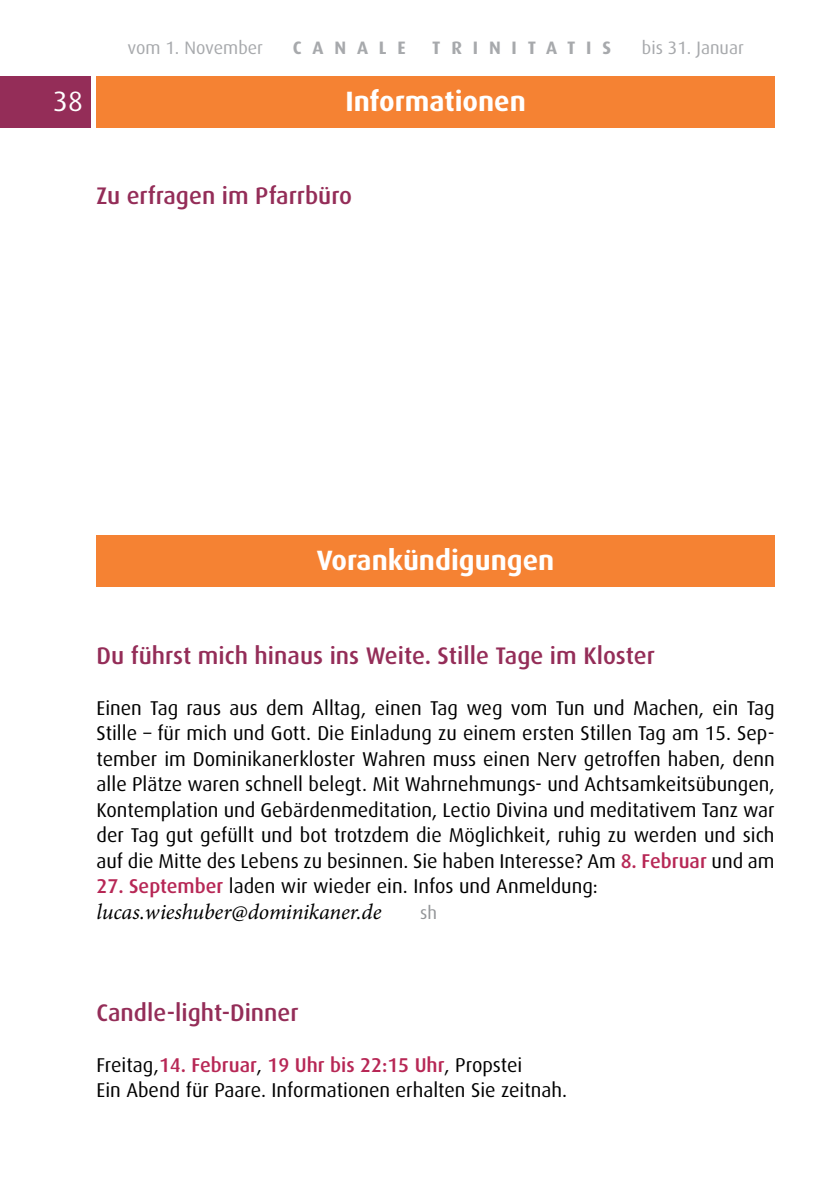
<style>
.page{position:relative;width:840px;height:1191px;background:#fff}
.page>*{position:absolute;margin:0;border:0;box-sizing:border-box;transform-origin:0 0}
.t1{font:700 28px "Dax";color:#fff}
.t2{font:28px "Dax";color:#fff}
.t3{font:500 24px "Dax";color:#942d58}
.t4{font:italic 22px "Minion Pro";letter-spacing:-.005em;color:#000}
.t5{font:20px/25.6px "Dax";color:#000;text-align:justify}
.t6{font:18px "Dax";color:#a7a9ac}
.t7{font:700 18px "Dax";letter-spacing:.6em;color:#a7a9ac}
.t8{font:18px "Dax";color:#939598}
.s1{font-weight:500;color:#b72755}
</style>
<div class="page">
<div style="left:0;top:77px;width:91px;height:51px;background:#942d58"></div>
<div style="left:96px;top:77px;width:678px;height:51px;background:#f58233"></div>
<div style="left:96px;top:536px;width:678px;height:51px;background:#f58233"></div>
<p class="t6" style="left:127px;top:37px;width:137px">vom 1. November</p>
<p class="t7" style="left:293px;top:37px;width:114px">CANALE</p>
<p class="t7" style="left:432px;top:37px;width:180px">TRINITATIS</p>
<p class="t6" style="left:641px;top:37px;width:103px">bis 31. Januar</p>
<h1 class="t2" style="left:53px;top:85px;width:31px">38</h1>
<h1 class="t1" style="left:345px;top:85px;width:182px">Informationen</h1>
<p class="t3" style="left:96px;top:182px;width:257px">Zu erfragen im Pfarrbüro</p>
<h1 class="t1" style="left:316px;top:544px;width:239px">Vorankündigungen</h1>
<p class="t3" style="left:96px;top:642px;width:559px">Du führst mich hinaus ins Weite. Stille Tage im Kloster</p>
<p class="t5" style="left:96px;top:695px;width:679px">Einen Tag raus aus dem Alltag, einen Tag weg vom Tun und Machen, ein Tag Stille – für mich und Gott. Die Einladung zu einem ersten Stillen Tag am 15. Sep&shy;tember im Dominikanerkloster Wahren muss einen Nerv getroffen haben, denn alle Plätze waren schnell belegt. Mit Wahrnehmungs- und Achtsamkeitsübungen, Kontemplation und Gebärdenmeditation, Lectio Divina und meditativem Tanz war der Tag gut gefüllt und bot trotzdem die Möglichkeit, ruhig zu werden und sich auf die Mitte des Lebens zu besinnen. Sie haben Interesse? Am <span class="s1">8. Februar</span> und am</p>
<p class="t5" style="left:96px;top:873px;width:502px"><span class="s1">27. September</span> laden wir wieder ein. Infos und Anmeldung:</p>
<p class="t4" style="left:96px;top:896px;width:286px">lucas.wieshuber@dominikaner.de</p>
<p class="t8" style="left:420px;top:902px;width:18px">sh</p>
<p class="t3" style="left:96px;top:999px;width:204px">Candle-light-Dinner</p>
<p class="t5" style="left:96px;top:1052px;width:472px">Freitag,<span class="s1">14. Februar</span>, <span class="s1">19 Uhr bis 22:15 Uhr</span>, Propstei<br>Ein Abend für Paare. Informationen erhalten Sie zeitnah.</p>
</div>
